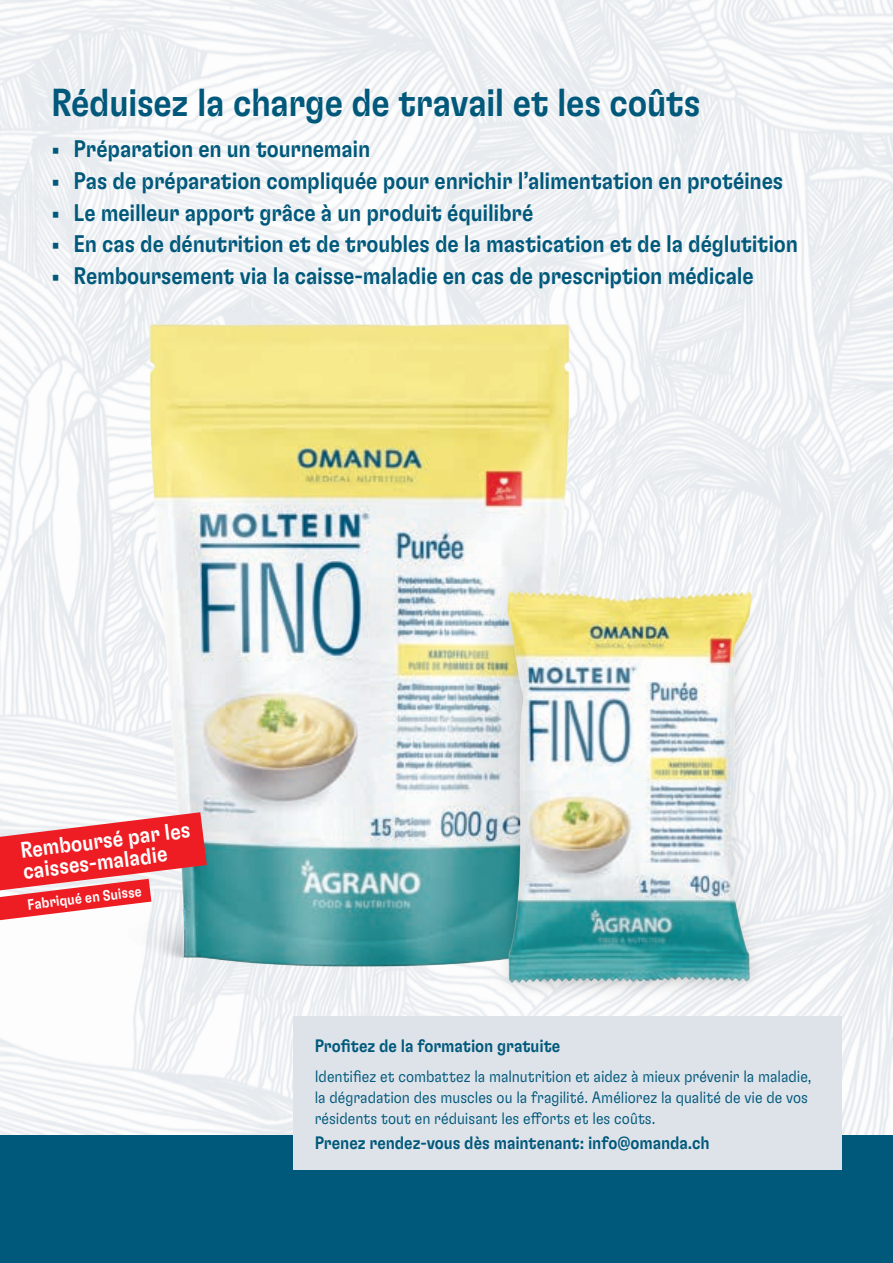
<style>
.page{position:relative;width:893px;height:1263px;background:#fff}
.page>*{position:absolute;margin:0;border:0;box-sizing:border-box;transform-origin:0 0}
.t1{font:500 condensed 39px "GT Flexa";letter-spacing:-.01em;color:#00587a}
.t2{font:500 condensed 24px "GT Flexa";letter-spacing:-.005em;color:#00587a}
.t3{font:500 condensed 22.5px/21px "GT Flexa";color:#fff}
.t4{font:500 condensed 18px "GT Flexa";letter-spacing:-.005em;color:#00587a}
.t5{font:300 condensed 16.5px/21px "GT Flexa";color:#00587a}
.t6{font:500 condensed 15px "GT Flexa";color:#fff}
</style>
<div class="page">
<img style="left:0;top:0;width:893px;height:1135px">
<img style="left:0;top:230px;width:771px;height:822px">
<img style="left:406px;top:563px;width:446px;height:446px">
<div style="left:0;top:1135px;width:893px;height:128px;background:#00587a"></div>
<div style="left:293px;top:1016px;width:549px;height:154px;background:#dee3ea"></div>
<svg style="left:0;top:812px;width:207px;height:108px"></svg>
<h1 class="t1" style="left:51px;top:79px;width:651px">Réduisez la charge de travail et les coûts</h1>
<p class="t2" style="left:51px;top:134px;width:321px">• Préparation en un tournemain</p>
<p class="t2" style="left:51px;top:166px;width:734px">• Pas de préparation compliquée pour enrichir l’alimentation en protéines</p>
<p class="t2" style="left:51px;top:198px;width:484px">• Le meilleur apport grâce à un produit équilibré</p>
<p class="t2" style="left:51px;top:230px;width:748px">• En cas de dénutrition et de troubles de la mastication et de la déglutition</p>
<p class="t2" style="left:51px;top:261px;width:704px">• Remboursement via la caisse-maladie en cas de prescription médicale</p>
<p class="t3" style="left:19px;top:839px;width:172px;rotate:-7deg">Remboursé par les caisses-maladie</p>
<p class="t6" style="left:27px;top:896px;width:116px;rotate:-7deg">Fabriqué en Suisse</p>
<p class="t4" style="left:315px;top:1035px;width:247px">Profitez de la formation gratuite</p>
<p class="t5" style="left:315px;top:1065px;width:498px">Identifiez et combattez la malnutrition et aidez à mieux prévenir la maladie, la dégradation des muscles ou la fragilité. Améliorez la qualité de vie de vos résidents tout en réduisant les efforts et les coûts.</p>
<p class="t4" style="left:315px;top:1132px;width:397px">Prenez rendez-vous dès maintenant: info@omanda.ch</p>
</div>
